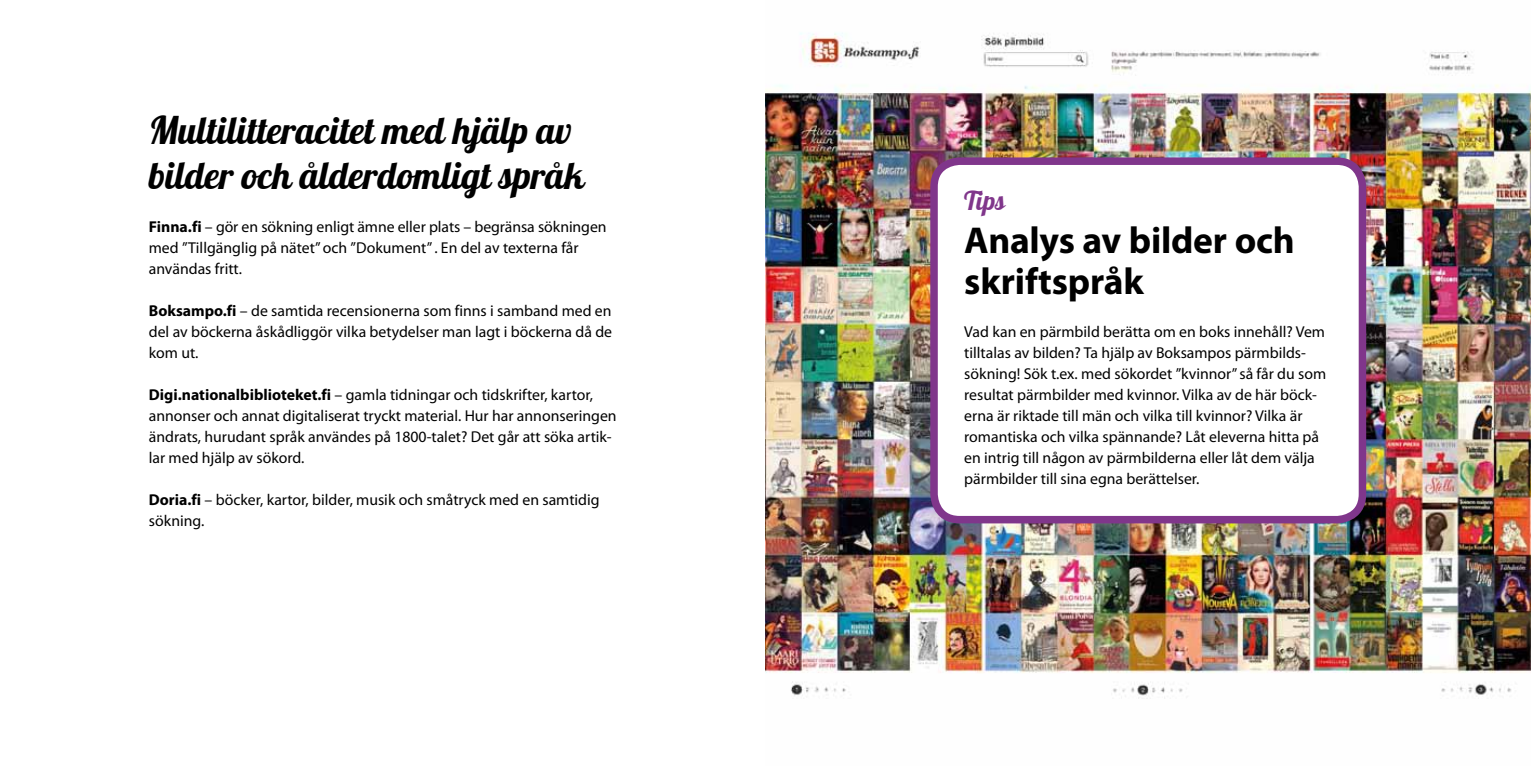
<style>
.page{position:relative;width:1531px;height:766px;background:#fff}
.page>*{position:absolute;margin:0;border:0;box-sizing:border-box;transform-origin:0 0}
.t1{font:37.5px/45px "Lobster";color:#000}
.t2{font:700 37.5px/40.5px "Myriad Pro";letter-spacing:-.005em;color:#000}
.t3{font:25.5px "Lobster";color:#80368b}
.t4{font:15.75px/21px "Myriad Pro";color:#000}
.s1{font-weight:700}
</style>
<div class="page">
<img style="left:765px;top:33px;width:766px;height:666px">
<div style="left:934px;top:161px;width:428px;height:358px;background:#fff;border-radius:26px"></div>
<div style="left:930px;top:157px;width:436px;height:366px;border:8px solid #80368b;border-radius:26px"></div>
<h1 class="t1" style="left:149px;top:112px;width:437px">Multilitteracitet med hjälp av bilder och ålderdomligt språk</h1>
<p class="t4" style="left:149px;top:216px;width:459px"><span class="s1">Finna.fi</span> – gör en sökning enligt ämne eller plats – begränsa sökningen med ”Tillgänglig på nätet” och ”Dokument” . En del av texterna får användas fritt.</p>
<p class="t4" style="left:149px;top:300px;width:465px;text-align:justify"><span class="s1">Boksampo.fi</span> – de samtida recensionerna som finns i samband med en del av böckerna åskådliggör vilka betydelser man lagt i böckerna då de kom ut.</p>
<p class="t4" style="left:149px;top:384px;width:469px"><span class="s1">Digi.nationalbiblioteket.fi</span> – gamla tidningar och tidskrifter, kartor, annonser och annat digitaliserat tryckt material. Hur har annonseringen ändrats, hurudant språk användes på 1800-talet? Det går att söka artik&shy;lar med hjälp av sökord.</p>
<p class="t4" style="left:149px;top:489px;width:452px"><span class="s1">Doria.fi</span> – böcker, kartor, bilder, musik och småtryck med en samtidig sökning.</p>
<h2 class="t3" style="left:964px;top:184px;width:42px">Tips</h2>
<h1 class="t2" style="left:964px;top:219px;width:332px">Analys av bilder och skriftspråk</h1>
<p class="t4" style="left:964px;top:321px;width:363px">Vad kan en pärmbild berätta om en boks innehåll? Vem tilltalas av bilden? Ta hjälp av Boksampos pärmbilds&shy;sökning! Sök t.ex. med sökordet ”kvinnor” så får du som resultat pärmbilder med kvinnor. Vilka av de här böck&shy;erna är riktade till män och vilka till kvinnor? Vilka är romantiska och vilka spännande? Låt eleverna hitta på en intrig till någon av pärmbilderna eller låt dem välja pärmbilder till sina egna berättelser.</p>
</div>
